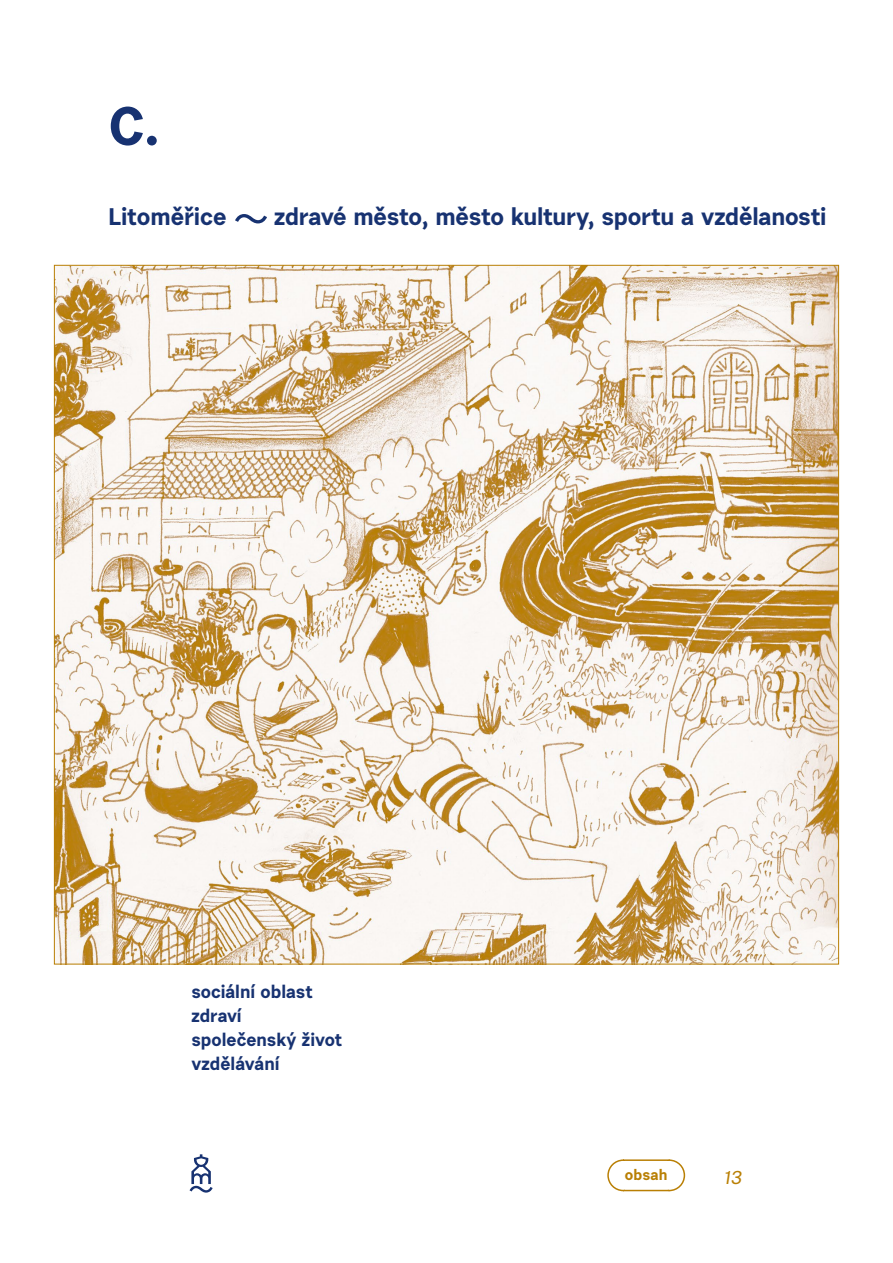
<style>
.page{position:relative;width:893px;height:1263px;background:#fff}
.page>*{position:absolute;margin:0;border:0;box-sizing:border-box;transform-origin:0 0}
.oblast-pismeno{font:700 54.15px "Urban Grotesk Re Bo";color:#173271}
.oblast-abcde-nadpis{font:700 24px "Urban Grotesk Re Bo";letter-spacing:-.01em;color:#173271}
.podnadpis-urban{font:700 18px "Urban Grotesk Re Bo";color:#173271}
.t1{font:italic 18px "Public Sans";color:#b97f04}
.t2{font:700 15px "Urban Grotesk Re Bo";letter-spacing:.01em;color:#b97f04}
</style>
<div class="page">
<svg style="left:190px;top:1154px;width:23px;height:38px"></svg>
<svg style="left:607px;top:1159px;width:79px;height:33px"></svg>
<img style="left:56px;top:267px;width:781px;height:695px">
<svg style="left:235px;top:214px;width:32px;height:9px"></svg>
<p class="oblast-pismeno" style="left:108px;top:91px;width:53px">C.</p>
<p class="oblast-abcde-nadpis" style="left:108px;top:201px;width:120px">Litoměřice</p>
<p class="oblast-abcde-nadpis" style="left:274px;top:201px;width:554px">zdravé město, město kultury, sportu a vzdělanosti</p>
<p class="podnadpis-urban" style="left:191px;top:980px;width:123px">sociální oblast</p>
<p class="podnadpis-urban" style="left:191px;top:1004px;width:52px">zdraví</p>
<p class="podnadpis-urban" style="left:191px;top:1028px;width:152px">společenský život</p>
<p class="podnadpis-urban" style="left:191px;top:1052px;width:90px">vzdělávání</p>
<p class="t2" style="left:625px;top:1165px;width:44px">obsah</p>
<p class="t1" style="left:724px;top:1165px;width:19px">13</p>
</div>
